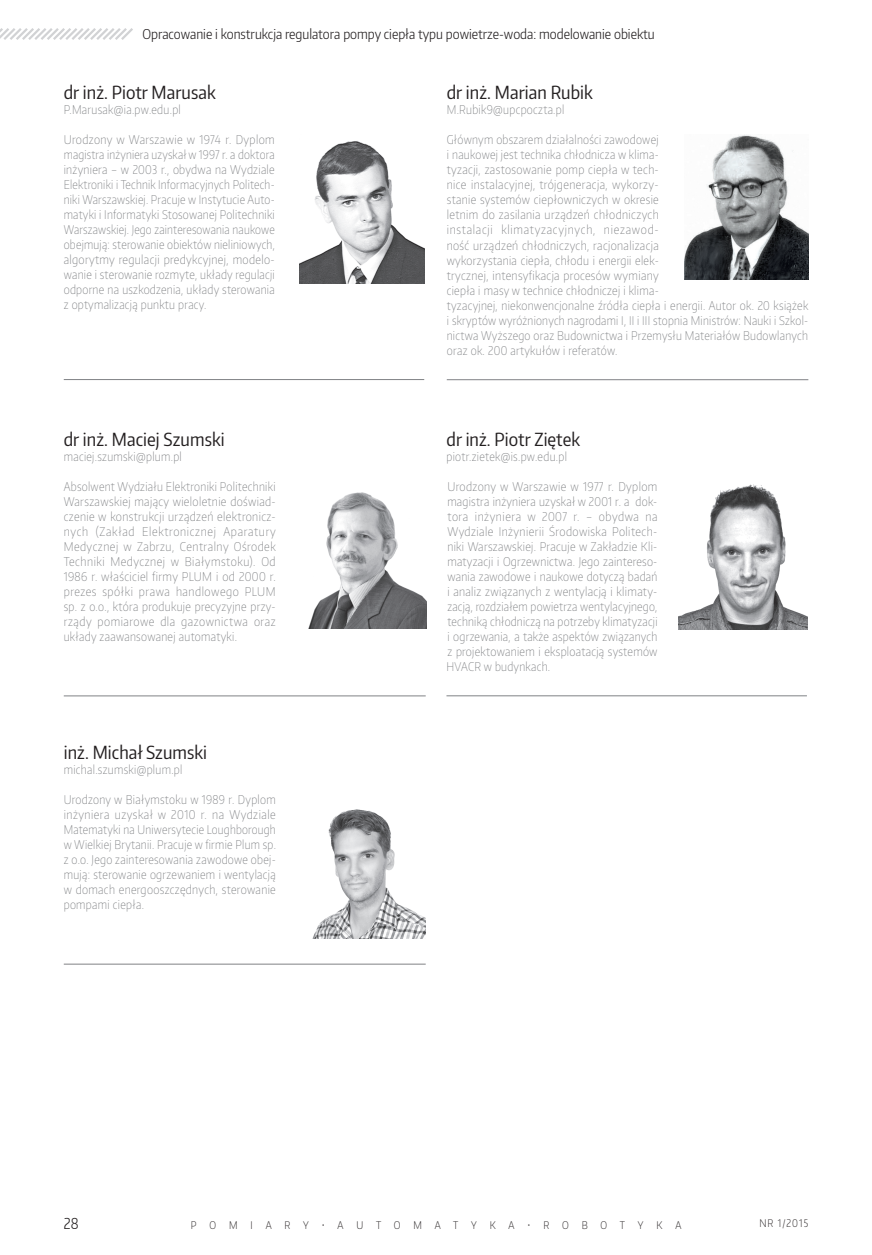
<style>
.page{position:relative;width:872px;height:1255px;background:#fff}
.page>*{position:absolute;margin:0;border:0;box-sizing:border-box;transform-origin:0 0}
.t1{font:18px "Encode Sans Condensed";letter-spacing:.005em;color:#231f20}
.t2{font:300 15px "Encode Sans Condensed";color:#231f20}
.t3{font:300 13.5px "Encode Sans Condensed";color:#231f20}
.t4{font:100 12px/15px "Encode Sans Condensed";letter-spacing:.025em;color:#76787b;text-align:justify}
.t5{font:200 10.5px "Encode Sans Condensed";letter-spacing:1.225em;color:#231f20}
</style>
<div class="page">
<hr style="left:64px;top:695px;width:362px;height:1px;background:#808285">
<hr style="left:64px;top:963px;width:362px;height:1px;background:#808285">
<img style="left:308px;top:492px;width:118px;height:137px">
<img style="left:313px;top:809px;width:113px;height:129px">
<hr style="left:446px;top:695px;width:361px;height:1px;background:#808285">
<img style="left:678px;top:484px;width:129px;height:145px">
<hr style="left:64px;top:379px;width:360px;height:1px;background:#808285">
<hr style="left:447px;top:379px;width:361px;height:1px;background:#808285">
<img style="left:299px;top:141px;width:126px;height:143px">
<img style="left:684px;top:134px;width:124px;height:146px">
<svg style="left:0;top:28px;width:133px;height:12px"></svg>
<p class="t3" style="left:142px;top:25px;width:514px">Opracowanie i konstrukcja regulatora pompy ciepła typu powietrze-woda: modelowanie obiektu</p>
<p class="t1" style="left:64px;top:81px;width:153px">dr inż. Piotr Marusak</p>
<p class="t4" style="left:64px;top:102px;width:119px">P.Marusak@ia.pw.edu.pl</p>
<p class="t4" style="left:64px;top:132px;width:212px">Urodzony w Warszawie w 1974 r. Dyplom magistra inżyniera uzyskał w 1997 r. a doktora inżyniera – w 2003 r., obydwa na Wydziale Elektroniki i Technik Informacyjnych Politech&shy;niki Warszawskiej. Pracuje w Instytucie Auto&shy;matyki i Informatyki Stosowanej Politechniki Warszawskiej. Jego zainteresowania naukowe obejmują: sterowanie obiektów nieliniowych, algorytmy regulacji predykcyjnej, modelo&shy;wanie i sterowanie rozmyte, układy regulacji odporne na uszkodzenia, układy sterowania z optymalizacją punktu pracy.</p>
<p class="t1" style="left:64px;top:427px;width:162px">dr inż. Maciej Szumski</p>
<p class="t4" style="left:64px;top:448px;width:120px">maciej.szumski@plum.pl</p>
<p class="t4" style="left:64px;top:478px;width:213px">Absolwent Wydziału Elektroniki Politechniki Warszawskiej mający wieloletnie doświad&shy;czenie w konstrukcji urządzeń elektronicz&shy;nych (Zakład Elektronicznej Aparatury Medycznej w Zabrzu, Centralny Ośrodek Techniki Medycznej w Białymstoku). Od 1986 r. właściciel firmy PLUM i od 2000 r. prezes spółki prawa handlowego PLUM sp. z o.o., która produkuje precyzyjne przy&shy;rządy pomiarowe dla gazownictwa oraz układy zaawansowanej automatyki.</p>
<p class="t1" style="left:64px;top:740px;width:145px">inż. Michał Szumski</p>
<p class="t4" style="left:64px;top:761px;width:120px">michal.szumski@plum.pl</p>
<p class="t4" style="left:64px;top:791px;width:214px">Urodzony w Białymstoku w 1989 r. Dyplom inżyniera uzyskał w 2010 r. na Wydziale Matematyki na Uniwersytecie Loughborough w Wielkiej Brytanii. Pracuje w firmie Plum sp. z o.o. Jego zainteresowania zawodowe obej&shy;mują: sterowanie ogrzewaniem i wentylacją w domach energooszczędnych, sterowanie pompami ciepła.</p>
<p class="t1" style="left:447px;top:81px;width:148px">dr inż. Marian Rubik</p>
<p class="t4" style="left:447px;top:102px;width:119px">M.Rubik9@upcpoczta.pl</p>
<p class="t4" style="left:447px;top:132px;width:363px;text-align:left">Głównym obszarem działalności zawodowej<br>i naukowej jest technika chłodnicza w klima-<br>tyzacji, zastosowanie pomp ciepła w tech-<br>nice instalacyjnej, trójgeneracja, wykorzy-<br>stanie systemów ciepłowniczych w okresie<br>letnim do zasilania urządzeń chłodniczych<br>instalacji klimatyzacyjnych, niezawod-<br>ność urządzeń chłodniczych, racjonalizacja<br>wykorzystania ciepła, chłodu i energii elek-<br>trycznej, intensyfikacja procesów wymiany<br>ciepła i masy w technice chłodniczej i klima-<br>tyzacyjnej, niekonwencjonalne źródła ciepła i energii. Autor ok. 20 książek i skryptów wyróżnionych nagrodami I, II i III stopnia Ministrów: Nauki i Szkol&shy;nictwa Wyższego oraz Budownictwa i Przemysłu Materiałów Budowlanych oraz ok. 200 artykułów i referatów.</p>
<p class="t1" style="left:446px;top:427px;width:135px">dr inż. Piotr Ziętek</p>
<p class="t4" style="left:446px;top:448px;width:122px">piotr.zietek@is.pw.edu.pl</p>
<p class="t4" style="left:446px;top:478px;width:212px">Urodzony w Warszawie w 1977 r. Dyplom magistra inżyniera uzyskał w 2001 r. a dok&shy;tora inżyniera w 2007 r. – obydwa na Wydziale Inżynierii Środowiska Politech&shy;niki Warszawskiej. Pracuje w Zakładzie Kli&shy;matyzacji i Ogrzewnictwa. Jego zaintereso&shy;wania zawodowe i naukowe dotyczą badań i analiz związanych z wentylacją i klimaty&shy;zacją, rozdziałem powietrza wentylacyjnego, techniką chłodniczą na potrzeby klimatyzacji i ogrzewania, a także aspektów związanych z projektowaniem i eksploatacją systemów HVACR w budynkach.</p>
<p class="t2" style="left:64px;top:1213px;width:16px">28</p>
<p class="t5" style="left:191px;top:1217px;width:492px">POMIARY•AUTOMATYKA•ROBOTYKA</p>
<p class="t5" style="left:759px;top:1216px;width:50px">NR 1/2015</p>
</div>
